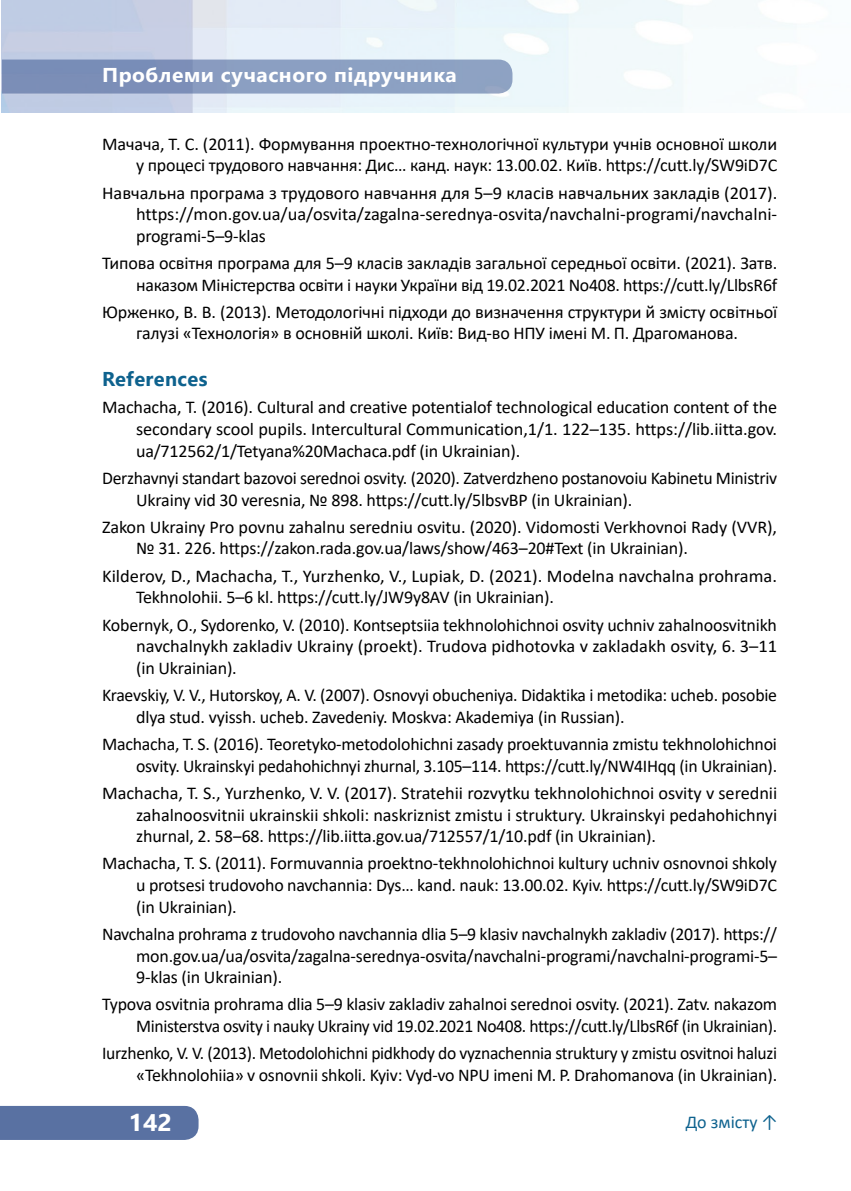
<style>
.page{position:relative;width:851px;height:1191px;background:#fff}
.page>*{position:absolute;margin:0;border:0;box-sizing:border-box;transform-origin:0 0}
.t1{font:700 24px "Segoe UI";color:#fff;scale:1.05 1}
.t2{font:700 20px "Segoe UI";letter-spacing:.025em;color:#fff;scale:1.05 1}
.t3{font:700 20px "Segoe UI";letter-spacing:.02em;color:#0e628e}
.t4{font:18px/21.6px "Calibri";letter-spacing:-.01em;color:#000;text-align:justify}
.t5{font:18px "Calibri";color:#0e628e}
</style>
<div class="page">
<svg style="left:2px;top:60px;width:510px;height:34px;background:#869abe"></svg>
<div style="left:0;top:1106px;width:198px;height:34px;background:#5971a2"></div>
<p class="t2" style="left:102px;top:56px;width:339px">Проблеми сучасного підручника</p>
<p class="t4" style="left:102px;top:132px;width:676px;text-align:right">Мачача, Т. С. (2011). Формування проектно-технологічної культури учнів основної школи у процесі трудового навчання: Дис… канд. наук: 13.00.02. Київ. https://cutt.ly/SW9iD7C</p>
<p class="t4" style="left:136px;top:181px;width:642px;text-indent:-34px">Навчальна програма з трудового навчання для 5–9 класів навчальних закладів (2017). https://mon.gov.ua/ua/osvita/zagalna-serednya-osvita/navchalni-programi/navchalni&shy;programi‑5–9-klas</p>
<p class="t4" style="left:102px;top:252px;width:676px;text-align:right">Типова освітня програма для 5–9 класів закладів загальної середньої освіти. (2021). Затв. наказом Міністерства освіти і науки України від 19.02.2021 No408. https://cutt.ly/LlbsR6f</p>
<p class="t4" style="left:102px;top:301px;width:676px;text-align:center">Юрженко, В. В. (2013). Методологічні підходи до визначення структури й змісту освітньої галузі «Технологія» в основній школі. Київ: Вид-во НПУ імені М. П. Драгоманова.</p>
<p class="t3" style="left:102px;top:360px;width:107px">References</p>
<p class="t4" style="left:136px;top:396px;width:642px;text-indent:-34px">Machacha, T. (2016). Cultural and creative potentialof technological education content of the secondary scool pupils. Intercultural Communication,1/1. 122–135. https://lib.iitta.gov. ua/712562/1/Tetyana%20Machaca.pdf (in Ukrainian).</p>
<p class="t4" style="left:136px;top:467px;width:642px;text-indent:-34px">Derzhavnyi standart bazovoi serednoi osvity. (2020). Zatverdzheno postanovoiu Kabinetu Ministriv<br>Ukrainy vid 30 veresnia, № 898. https://cutt.ly/5lbsvBP (in Ukrainian).</p>
<p class="t4" style="left:136px;top:515px;width:642px;text-indent:-34px">Zakon Ukrainy Pro povnu zahalnu seredniu osvitu. (2020). Vidomosti Verkhovnoi Rady (VVR), № 31. 226. https://zakon.rada.gov.ua/laws/show/463–20#Text (in Ukrainian).</p>
<p class="t4" style="left:136px;top:564px;width:642px;text-indent:-34px">Kilderov, D., Machacha, T., Yurzhenko, V., Lupiak, D. (2021). Modelna navchalna prohrama.<br>Tekhnolohii. 5–6 kl. https://cutt.ly/JW9y8AV (in Ukrainian).</p>
<p class="t4" style="left:136px;top:613px;width:642px;text-indent:-34px">Kobernyk, O., Sydorenko, V. (2010). Kontseptsiia tekhnolohichnoi osvity uchniv zahalnoosvitnikh navchalnykh zakladiv Ukrainy (proekt). Trudova pidhotovka v zakladakh osvity, 6. 3–11 (in Ukrainian).</p>
<p class="t4" style="left:136px;top:684px;width:642px;text-indent:-34px">Kraevskiy, V. V., Hutorskoy, A. V. (2007). Osnovyi obucheniya. Didaktika i metodika: ucheb. posobie dlya stud. vyissh. ucheb. Zavedeniy. Moskva: Akademiya (in Russian).</p>
<p class="t4" style="left:102px;top:733px;width:676px;text-align:right">Machacha, T. S. (2016). Teoretyko-metodolohichni zasady proektuvannia zmistu tekhnolohichnoi osvity. Ukrainskyi pedahohichnyi zhurnal, 3.105–114. https://cutt.ly/NW4IHqq (in Ukrainian).</p>
<p class="t4" style="left:136px;top:781px;width:642px;text-indent:-34px">Machacha, T. S., Yurzhenko, V. V. (2017). Stratehii rozvytku tekhnolohichnoi osvity v serednii zahalnoosvitnii ukrainskii shkoli: naskriznist zmistu i struktury. Ukrainskyi pedahohichnyi zhurnal, 2. 58‒68. https://lib.iitta.gov.ua/712557/1/10.pdf (in Ukrainian).</p>
<p class="t4" style="left:136px;top:852px;width:642px;text-indent:-34px">Machacha, T. S. (2011). Formuvannia proektno-tekhnolohichnoi kultury uchniv osnovnoi shkoly u protsesi trudovoho navchannia: Dys… kand. nauk: 13.00.02. Kyiv. https://cutt.ly/SW9iD7C (in Ukrainian).</p>
<p class="t4" style="left:136px;top:922px;width:642px;text-indent:-34px">Navchalna prohrama z trudovoho navchannia dlia 5–9 klasiv navchalnykh zakladiv (2017). https:// mon.gov.ua/ua/osvita/zagalna-serednya-osvita/navchalni-programi/navchalni-programi‑5– 9-klas (in Ukrainian).</p>
<p class="t4" style="left:102px;top:993px;width:676px;text-align:right">Typova osvitnia prohrama dlia 5–9 klasiv zakladiv zahalnoi serednoi osvity. (2021). Zatv. nakazom<br>Ministerstva osvity i nauky Ukrainy vid 19.02.2021 No408. https://cutt.ly/LlbsR6f (in Ukrainian).</p>
<p class="t4" style="left:102px;top:1042px;width:676px;text-align:right">Iurzhenko, V. V. (2013). Metodolohichni pidkhody do vyznachennia struktury y zmistu osvitnoi haluzi «Tekhnolohiia» v osnovnii shkoli. Kyiv: Vyd-vo NPU imeni M. P. Drahomanova (in Ukrainian).</p>
<p class="t5" style="left:685px;top:1109px;width:94px">До змісту ↑</p>
<h1 class="t1" style="left:128px;top:1100px;width:43px">142</h1>
</div>
